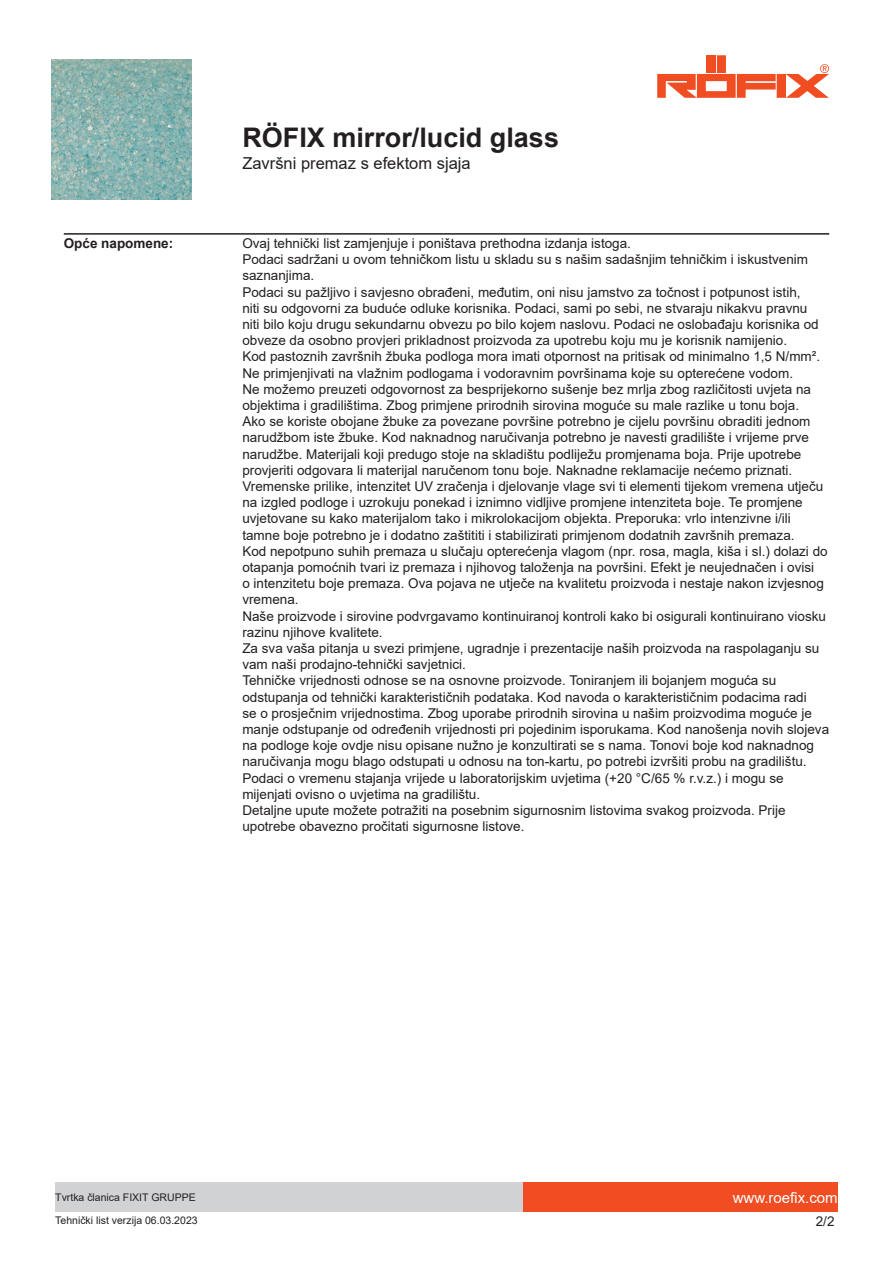
<style>
.page{position:relative;width:893px;height:1263px;background:#fff}
.page>*{position:absolute;margin:0;border:0;box-sizing:border-box;transform-origin:0 0}
.t1{font:700 27px "Arial";color:#231f20}
.t2{font:16.5px "Arial";color:#231f20}
.t3{font:15px "Arial";color:#fff}
.t4{font:13.5px/16.2px "Arial";color:#231f20}
.t5{font:700 13.5px "Arial";color:#231f20}
.t6{font:10.5px "Arial";color:#231f20}
</style>
<div class="page">
<img style="left:51px;top:60px;width:140px;height:140px">
<div style="left:717px;top:55px;width:9px;height:18px;background:#f04d22"></div>
<div style="left:707px;top:55px;width:9px;height:18px;background:#f04d22"></div>
<svg style="left:657px;top:64px;width:172px;height:34px"></svg>
<div style="left:523px;top:1182px;width:315px;height:30px;background:#f04d22"></div>
<div style="left:55px;top:1182px;width:468px;height:30px;background:#d1d2d4"></div>
<hr style="left:64px;top:233px;width:765px;height:2px;background:#231f20">
<h1 class="t1" style="left:242px;top:119px;width:318px">RÖFIX mirror/lucid glass</h1>
<p class="t2" style="left:242px;top:152px;width:230px">Završni premaz s efektom sjaja</p>
<p class="t5" style="left:64px;top:234px;width:111px">Opće napomene:</p>
<p class="t4" style="left:242px;top:235px;width:588px">Ovaj tehnički list zamjenjuje i poništava prethodna izdanja istoga.<br>Podaci sadržani u ovom tehničkom listu u skladu su s našim sadašnjim tehničkim i iskustvenim saznanjima.<br>Podaci su pažljivo i savjesno obrađeni, međutim, oni nisu jamstvo za točnost i potpunost istih,<br>niti su odgovorni za buduće odluke korisnika. Podaci, sami po sebi, ne stvaraju nikakvu pravnu<br>niti bilo koju drugu sekundarnu obvezu po bilo kojem naslovu. Podaci ne oslobađaju korisnika od obveze da osobno provjeri prikladnost proizvoda za upotrebu koju mu je korisnik namijenio.<br>Kod pastoznih završnih žbuka podloga mora imati otpornost na pritisak od minimalno 1,5 N/mm².<br>Ne primjenjivati na vlažnim podlogama i vodoravnim površinama koje su opterećene vodom.<br>Ne možemo preuzeti odgovornost za besprijekorno sušenje bez mrlja zbog različitosti uvjeta na objektima i gradilištima. Zbog primjene prirodnih sirovina moguće su male razlike u tonu boja.<br>Ako se koriste obojane žbuke za povezane površine potrebno je cijelu površinu obraditi jednom narudžbom iste žbuke. Kod naknadnog naručivanja potrebno je navesti gradilište i vrijeme prve narudžbe. Materijali koji predugo stoje na skladištu podliježu promjenama boja. Prije upotrebe provjeriti odgovara li materijal naručenom tonu boje. Naknadne reklamacije nećemo priznati.<br>Vremenske prilike, intenzitet UV zračenja i djelovanje vlage svi ti elementi tijekom vremena utječu na izgled podloge i uzrokuju ponekad i iznimno vidljive promjene intenziteta boje. Te promjene uvjetovane su kako materijalom tako i mikrolokacijom objekta. Preporuka: vrlo intenzivne i/ili tamne boje potrebno je i dodatno zaštititi i stabilizirati primjenom dodatnih završnih premaza.<br>Kod nepotpuno suhih premaza u slučaju opterećenja vlagom (npr. rosa, magla, kiša i sl.) dolazi do otapanja pomoćnih tvari iz premaza i njihovog taloženja na površini. Efekt je neujednačen i ovisi<br>o intenzitetu boje premaza. Ova pojava ne utječe na kvalitetu proizvoda i nestaje nakon izvjesnog vremena.<br>Naše proizvode i sirovine podvrgavamo kontinuiranoj kontroli kako bi osigurali kontinuirano viosku razinu njihove kvalitete.<br>Za sva vaša pitanja u svezi primjene, ugradnje i prezentacije naših proizvoda na raspolaganju su vam naši prodajno-tehnički savjetnici.<br>Tehničke vrijednosti odnose se na osnovne proizvode. Toniranjem ili bojanjem moguća su odstupanja od tehnički karakterističnih podataka. Kod navoda o karakterističnim podacima radi<br>se o prosječnim vrijednostima. Zbog uporabe prirodnih sirovina u našim proizvodima moguće je manje odstupanje od određenih vrijednosti pri pojedinim isporukama. Kod nanošenja novih slojeva na podloge koje ovdje nisu opisane nužno je konzultirati se s nama. Tonovi boje kod naknadnog naručivanja mogu blago odstupati u odnosu na ton-kartu, po potrebi izvršiti probu na gradilištu.<br>Podaci o vremenu stajanja vrijede u laboratorijskim uvjetima (+20 °C/65 % r.v.z.) i mogu se mijenjati ovisno o uvjetima na gradilištu.<br>Detaljne upute možete potražiti na posebnim sigurnosnim listovima svakog proizvoda. Prije upotrebe obavezno pročitati sigurnosne listove.</p>
<p class="t6" style="left:55px;top:1190px;width:142px">Tvrtka članica FIXIT GRUPPE</p>
<p class="t3" style="left:733px;top:1187px;width:107px">www.roefix.com</p>
<p class="t6" style="left:55px;top:1213px;width:144px">Tehnički list verzija 06.03.2023</p>
<p class="t4" style="left:816px;top:1213px;width:20px">2/2</p>
</div>
